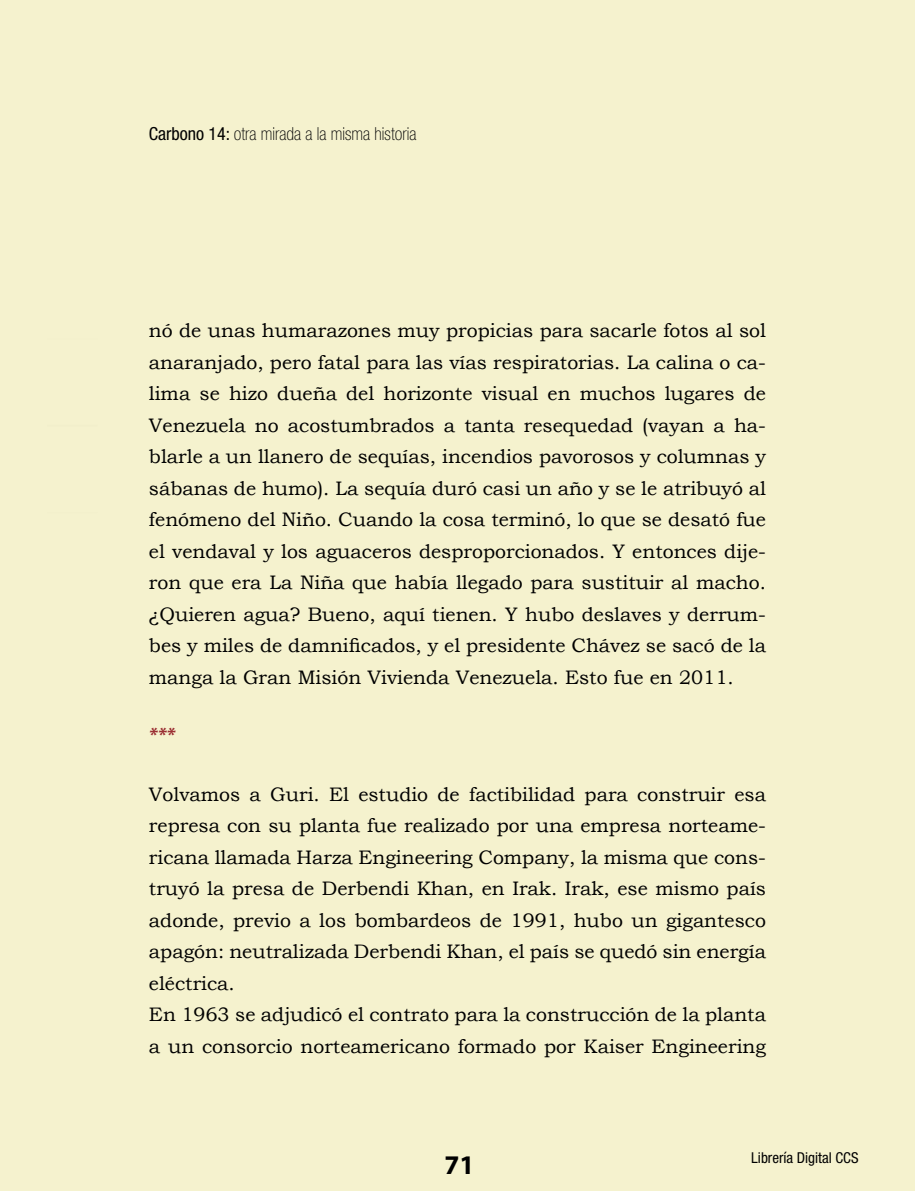
<style>
.page{position:relative;width:915px;height:1191px;background:#fff}
.page>*{position:absolute;margin:0;border:0;box-sizing:border-box;transform-origin:0 0}
.t1{font:700 27px "Myriad Hebrew";color:#000}
.t2{font:19.5px/31.5px "Bookman Old Style";color:#000;text-align:justify}
.t3{font:italic 700 19.5px "Myriad Pro";color:#992b30}
.t4{font:100 condensed 18px "Helvetica Neue LT Std";color:#000}
.t5{font:condensed 15px "Helvetica Neue LT Std";color:#000}
.s1{font-weight:400}
</style>
<div class="page">
<div style="left:0;top:0;width:914px;height:1191px;background:#f5f2ce"></div>
<p class="t4" style="left:149px;top:123px;width:269px"><span class="s1">Carbono 14:</span> otra mirada a la misma historia</p>
<p class="t2" style="left:149px;top:315px;width:618px">nó de unas humarazones muy propicias para sacarle fotos al sol anaranjado, pero fatal para las vías respiratorias. La calina o ca&shy;lima se hizo dueña del horizonte visual en muchos lugares de Venezuela no acostumbrados a tanta resequedad (vayan a ha&shy;blarle a un llanero de sequías, incendios pavorosos y columnas y sábanas de humo). La sequía duró casi un año y se le atribuyó al fenómeno del Niño. Cuando la cosa terminó, lo que se desató fue el vendaval y los aguaceros desproporcionados. Y entonces dije&shy;ron que era La Niña que había llegado para sustituir al macho. ¿Quieren agua? Bueno, aquí tienen. Y hubo deslaves y derrum&shy;bes y miles de damnificados, y el presidente Chávez se sacó de la manga la Gran Misión Vivienda Venezuela. Esto fue en 2011.</p>
<p class="t3" style="left:149px;top:721px;width:28px">***</p>
<p class="t2" style="left:149px;top:778px;width:618px;text-align:left">Volvamos a Guri. El estudio de factibilidad para construir esa represa con su planta fue realizado por una empresa norteame&shy;ricana llamada Harza Engineering Company, la misma que cons&shy;truyó la presa de Derbendi Khan, en Irak. Irak, ese mismo país adonde, previo a los bombardeos de 1991, hubo un gigantesco apagón: neutralizada Derbendi Khan, el país se quedó sin energía eléctrica.<br>En 1963 se adjudicó el contrato para la construcción de la planta a un consorcio norteamericano formado por Kaiser Engineering</p>
<h1 class="t1" style="left:444px;top:1149px;width:31px">71</h1>
<p class="t5" style="left:751px;top:1148px;width:109px">Librería Digital CCS</p>
</div>
